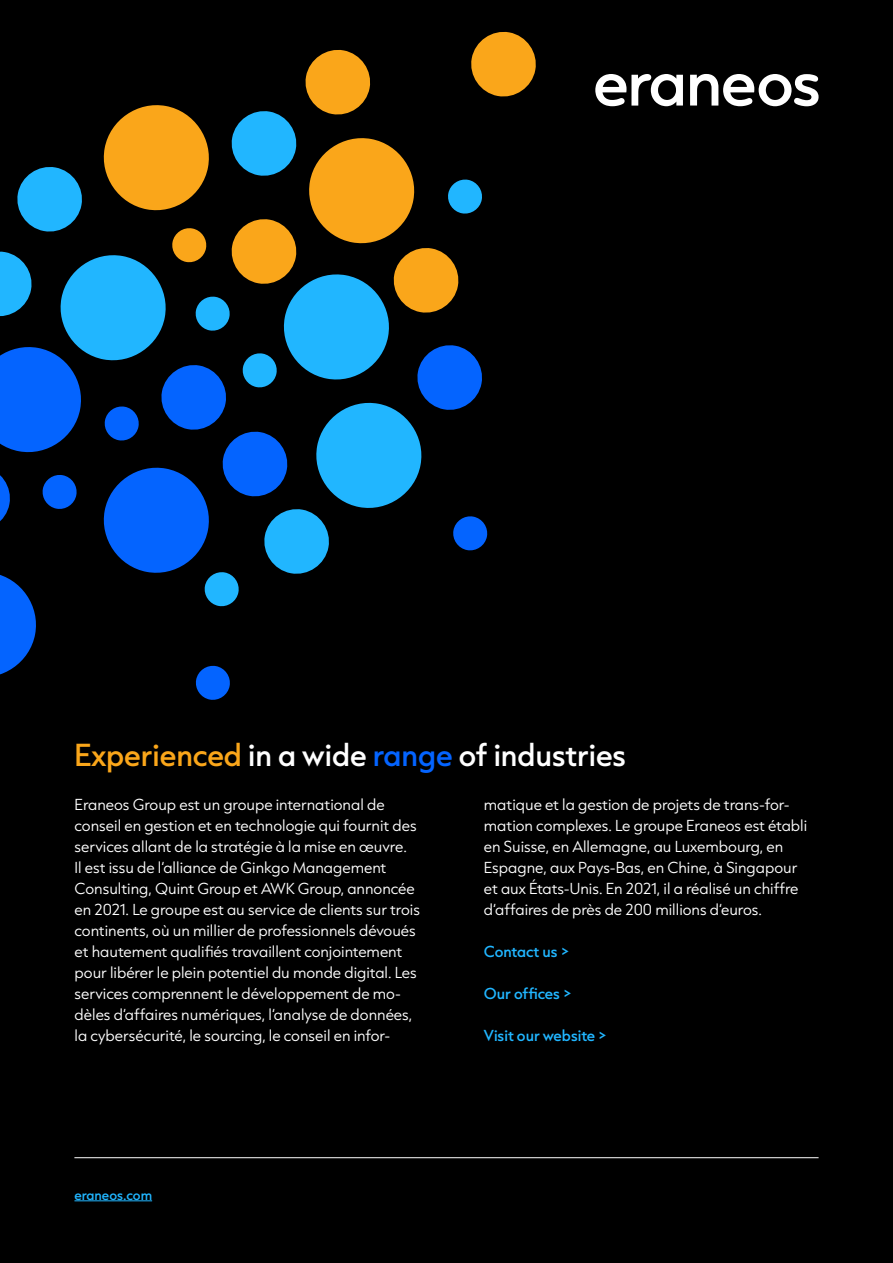
<style>
.page{position:relative;width:893px;height:1263px;background:#000}
.page>*{position:absolute;margin:0;border:0;box-sizing:border-box;transform-origin:0 0}
.t1{font:500 27px "Capitana";color:#fff}
.t2{font:300 13.5px/21px "Capitana";color:#fff}
.t3{font:500 13.5px "Capitana";color:#21b6ff}
.t4{font:500 12px "Capitana";color:#21b6ff}
.s1{color:#faa61a}
.s2{color:#0464ff}
</style>
<div class="page">
<svg style="left:0;top:31px;width:536px;height:669px"></svg>
<hr style="left:74px;top:1157px;width:745px;height:1px;background:#fff">
<hr style="left:74px;top:1200px;width:78px;height:1px;background:#21b6ff">
<svg style="left:690px;top:74px;width:129px;height:32px"></svg>
<svg style="left:595px;top:74px;width:88px;height:32px"></svg>
<h1 class="t1" style="left:75px;top:735px;width:553px"><span class="s1">Experienced</span> in a wide <span class="s2">range</span> of industries</h1>
<p class="t2" style="left:75px;top:794px;width:347px">Eraneos Group est un groupe international de conseil en gestion et en technologie qui fournit des services allant de la stratégie à la mise en œuvre.<br>Il est issu de l‘alliance de Ginkgo Management Consulting, Quint Group et AWK Group, annoncée en 2021. Le groupe est au service de clients sur trois continents, où un millier de professionnels dévoués et hautement qualifiés travaillent conjointement pour libérer le plein potentiel du monde digital. Les services comprennent le développement de mo&shy;dèles d‘affaires numériques, l‘analyse de données, la cybersécurité, le sourcing, le conseil en infor-</p>
<p class="t2" style="left:484px;top:794px;width:325px">matique et la gestion de projets de trans-for&shy;mation complexes. Le groupe Eraneos est établi en Suisse, en Allemagne, au Luxembourg, en Espagne, aux Pays-Bas, en Chine, à Singapour et aux États-Unis. En 2021, il a réalisé un chiffre d‘affaires de près de 200 millions d‘euros.</p>
<p class="t3" style="left:484px;top:942px;width:87px">Contact us &gt;</p>
<p class="t3" style="left:484px;top:984px;width:90px">Our offices &gt;</p>
<p class="t3" style="left:484px;top:1026px;width:125px">Visit our website &gt;</p>
<p class="t4" style="left:74px;top:1186px;width:79px">eraneos.com</p>
</div>
